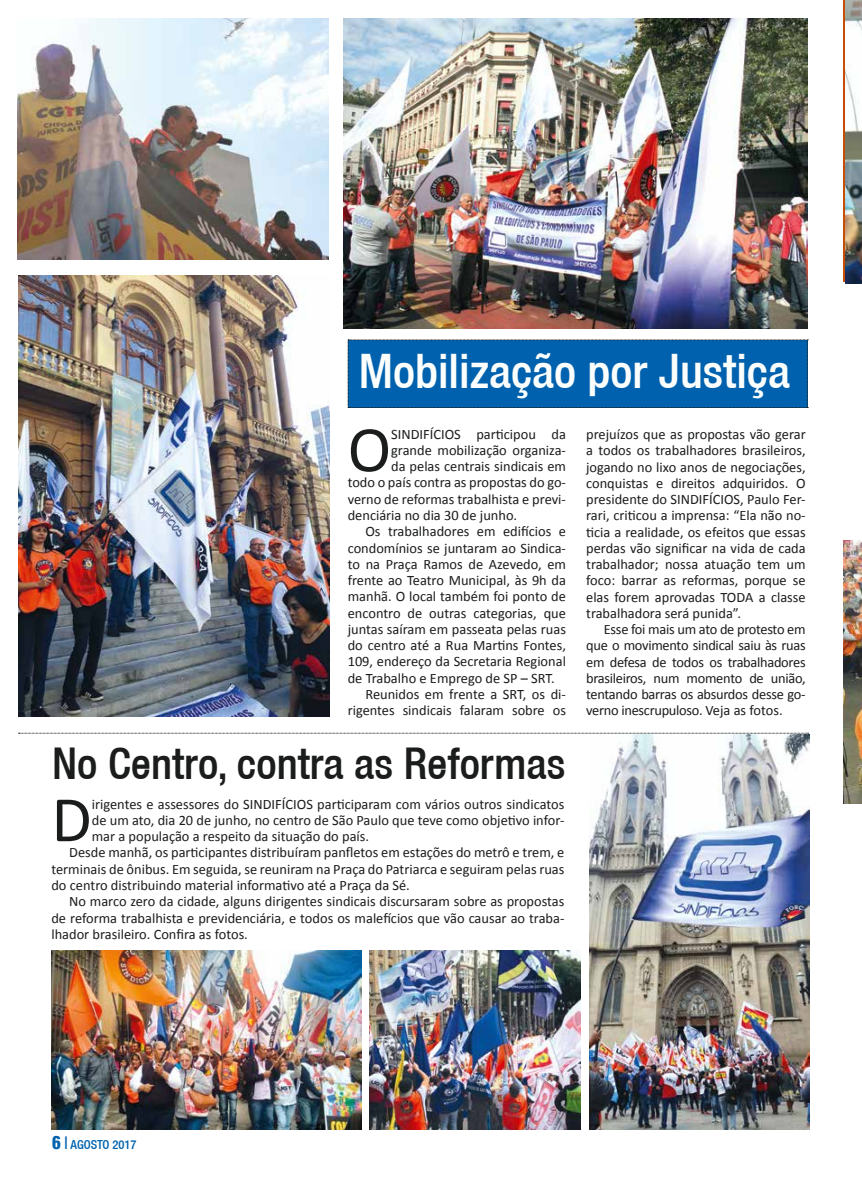
<style>
.page{position:relative;width:862px;height:1188px;background:#fff}
.page>*{position:absolute;margin:0;border:0;box-sizing:border-box;transform-origin:0 0}
.t1{font:65.62px "Calibri";color:#1b1d1c}
.t2{font:500 condensed 47.5px "Helvetica 67";color:#fcfefe}
.t3{font:500 condensed 43.75px "Helvetica 67";color:#1b1d1c}
.t4{font:14.38px/16.2px "Calibri";color:#1b1d1c;text-align:justify}
.t5{font:500 condensed 12.5px "Helvetica 67";color:#0062ae}
.s1{font-family:"Helvetica";font-weight:900;font-size:17.5px}
.s2{font-size:17.5px}
</style>
<div class="page">
<div style="left:842px;top:0;width:19px;height:282px;background:#c64d04"></div>
<div style="left:347px;top:339px;width:460px;height:69px;background:#0062ae"></div>
<img style="left:18px;top:275px;width:311px;height:441px">
<img style="left:343px;top:18px;width:464px;height:310px">
<svg style="left:19px;top:732px;width:789px;height:1px"></svg>
<img style="left:51px;top:950px;width:311px;height:179px">
<img style="left:589px;top:734px;width:219px;height:395px">
<img style="left:369px;top:950px;width:211px;height:179px">
<img style="left:845px;top:0;width:16px;height:283px">
<img style="left:843px;top:540px;width:18px;height:262px">
<img style="left:18px;top:18px;width:310px;height:242px">
<h2 class="t2" style="left:358px;top:342px;width:432px">Mobilização por Justiça</h2>
<p class="t4" style="left:586px;top:426px;width:221px">prejuízos que as propostas vão gerar a todos os trabalhadores brasileiros, jogando no lixo anos de negociações, conquistas e direitos adquiridos. O presidente do SINDIFÍCIOS, Paulo Fer&shy;rari, criticou a imprensa: “Ela não no&shy;ticia a realidade, os efeitos que essas perdas vão significar na vida de cada trabalhador; nossa atuação tem um foco: barrar as reformas, porque se elas forem aprovadas TODA a classe trabalhadora será punida”.</p>
<p class="t4" style="left:586px;top:621px;width:221px;text-indent:18px">Esse foi mais um ato de protesto em que o movimento sindical saiu às ruas em defesa de todos os trabalhadores brasileiros, num momento de união, tentando barras os absurdos desse go&shy;verno inescrupuloso. Veja as fotos.</p>
<h3 class="t3" style="left:52px;top:737px;width:514px">No Centro, contra as Reformas</h3>
<h1 class="t1" style="left:347px;top:408px;width:45px">O</h1>
<p class="t4" style="left:391px;top:425px;width:176px">SINDIFÍCIOS participou da</p>
<p class="t4" style="left:391px;top:442px;width:176px">grande mobilização organiza-</p>
<p class="t4" style="left:391px;top:458px;width:176px">da pelas centrais sindicais em</p>
<p class="t4" style="left:347px;top:474px;width:220px">todo o país contra as propostas do go-</p>
<p class="t4" style="left:347px;top:490px;width:220px">verno de reformas trabalhista e previ-</p>
<p class="t4" style="left:347px;top:507px;width:171px">denciária no dia 30 de junho.</p>
<p class="t4" style="left:365px;top:523px;width:202px">Os trabalhadores em edifícios e</p>
<p class="t4" style="left:347px;top:539px;width:220px">condomínios se juntaram ao Sindica-</p>
<p class="t4" style="left:347px;top:555px;width:220px">to na Praça Ramos de Azevedo, em</p>
<p class="t4" style="left:347px;top:572px;width:220px">frente ao Teatro Municipal, às 9h da</p>
<p class="t4" style="left:347px;top:588px;width:220px">manhã. O local também foi ponto de</p>
<p class="t4" style="left:347px;top:604px;width:220px">encontro de outras categorias, que</p>
<p class="t4" style="left:347px;top:620px;width:220px">juntas saíram em passeata pelas ruas</p>
<p class="t4" style="left:347px;top:637px;width:220px">do centro até a Rua Martins Fontes,</p>
<p class="t4" style="left:347px;top:653px;width:220px">109, endereço da Secretaria Regional</p>
<p class="t4" style="left:347px;top:669px;width:208px">de Trabalho e Emprego de SP – SRT.</p>
<p class="t4" style="left:365px;top:685px;width:202px">Reunidos em frente a SRT, os di-</p>
<p class="t4" style="left:347px;top:702px;width:220px">rigentes sindicais falaram sobre os</p>
<h1 class="t1" style="left:51px;top:777px;width:42px">D</h1>
<p class="t4" style="left:92px;top:795px;width:474px">irigentes e assessores do SINDIFÍCIOS participaram com vários outros sindicatos</p>
<p class="t4" style="left:92px;top:811px;width:474px">de um ato, dia 20 de junho, no centro de São Paulo que teve como objetivo infor-</p>
<p class="t4" style="left:92px;top:828px;width:278px">mar a população a respeito da situação do país.</p>
<p class="t4" style="left:69px;top:844px;width:496px">Desde manhã, os participantes distribuíram panfletos em estações do metrô e trem, e</p>
<p class="t4" style="left:51px;top:860px;width:514px">terminais de ônibus. Em seguida, se reuniram na Praça do Patriarca e seguiram pelas ruas</p>
<p class="t4" style="left:51px;top:876px;width:360px">do centro distribuindo material informativo até a Praça da Sé.</p>
<p class="t4" style="left:69px;top:893px;width:496px">No marco zero da cidade, alguns dirigentes sindicais discursaram sobre as propostas</p>
<p class="t4" style="left:51px;top:909px;width:514px">de reforma trabalhista e previdenciária, e todos os malefícios que vão causar ao traba-</p>
<p class="t4" style="left:51px;top:925px;width:198px">lhador brasileiro. Confira as fotos.</p>
<p class="t5" style="left:52px;top:1137px;width:86px"><span class="s1">6</span> <span class="s2">|</span> AGOSTO 2017</p>
</div>
